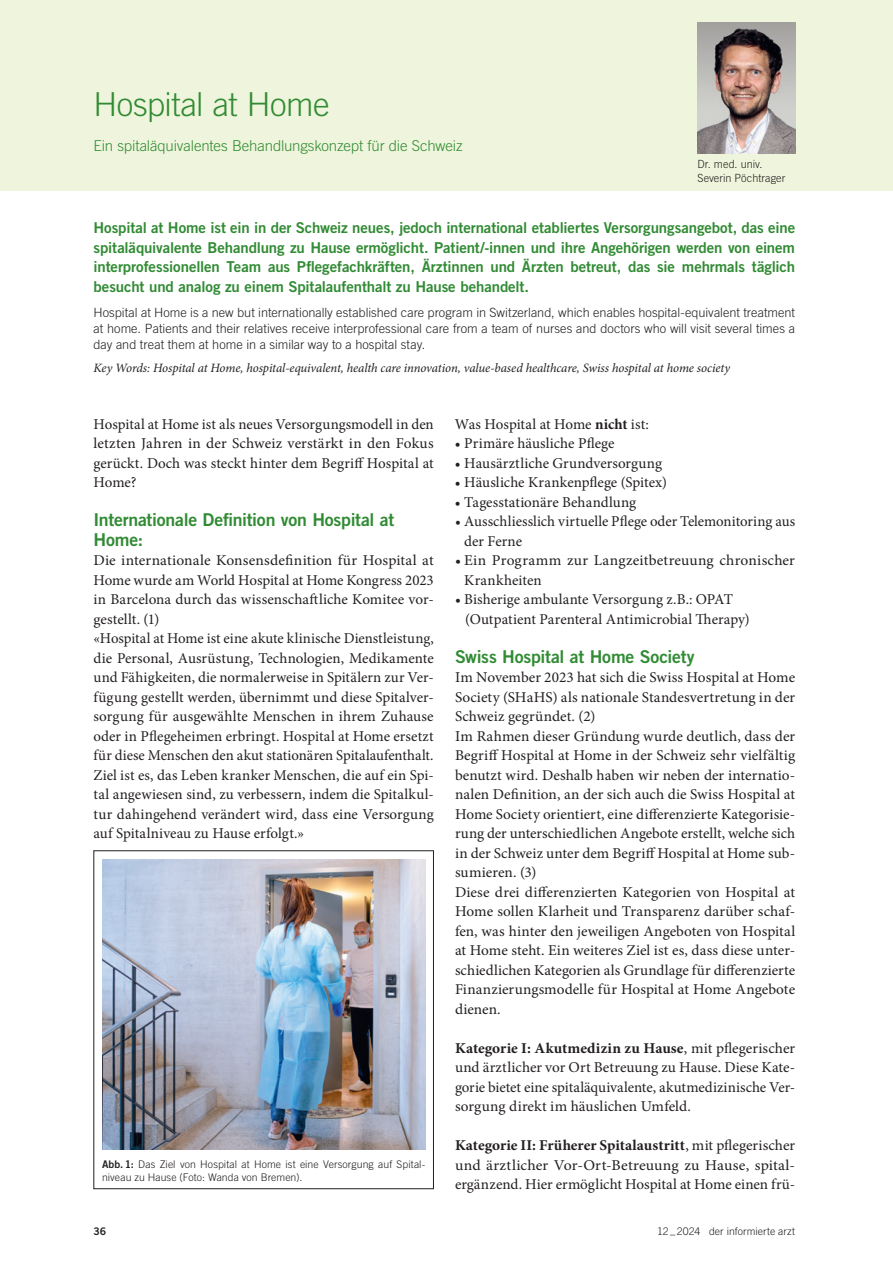
<style>
.page{position:relative;width:893px;height:1263px;background:#fff}
.page>*{position:absolute;margin:0;border:0;box-sizing:border-box;transform-origin:0 0}
.t1{font:300 33px "Trade Gothic LT Std";letter-spacing:-.015em;color:#318b34}
.t2{font:17.7px/19.5px "Trade Gothic LT Std Bd 2";letter-spacing:-.015em;color:#318b34}
.t3{font:15px/19.5px "Minion Pro";color:#231f20}
.t4{font:15px/19.5px "Trade Gothic LT Std Bd 2";letter-spacing:-.01em;color:#318b34;text-align:justify}
.t5{font:300 15px "Trade Gothic LT Std";letter-spacing:-.01em;color:#318b34}
.t6{font:300 12.75px/15.8px "Trade Gothic LT Std";color:#231f20;text-align:justify}
.t7{font:italic 12.75px "Minion Pro";letter-spacing:-.01em;color:#231f20}
.t8{font:300 11.25px/13.5px "Trade Gothic LT Std";letter-spacing:.005em;color:#231f20}
.t9{font:300 10.5px/12px "Trade Gothic LT Std";letter-spacing:.005em;color:#231f20}
.t10{font:10.5px "Trade Gothic LT Std Bd 2";color:#231f20}
.s1{font-family:"Trade Gothic LT Std Bd 2";font-weight:400}
.s2{font-weight:700}
</style>
<div class="page">
<div style="left:0;top:0;width:893px;height:191px;background:#eff5dc"></div>
<img style="left:697px;top:22px;width:98px;height:132px">
<div style="left:94px;top:850px;width:340px;height:339px;border:1px solid #231f20"></div>
<img style="left:102px;top:859px;width:323px;height:291px">
<h1 class="t1" style="left:94px;top:85px;width:237px">Hospital at Home</h1>
<p class="t5" style="left:94px;top:137px;width:371px">Ein spitaläquivalentes Behandlungskonzept für die Schweiz</p>
<p class="t8" style="left:697px;top:158px;width:90px">Dr. med. univ.<br>Severin Pöchtrager</p>
<p class="t4" style="left:94px;top:218px;width:703px">Hospital at Home ist ein in der Schweiz neues, jedoch international etabliertes Versorgungsangebot, das eine spitaläquivalente Behandlung zu Hause ermöglicht. Patient/-innen und ihre Angehörigen werden von einem interprofessionellen Team aus Pflegefachkräften, Ärztinnen und Ärzten betreut, das sie mehrmals täglich besucht und analog zu einem Spitalaufenthalt zu Hause behandelt.</p>
<p class="t6" style="left:94px;top:305px;width:703px">Hospital at Home is a new but internationally established care program in Switzerland, which enables hospital-equivalent treatment at home. Patients and their relatives receive interprofessional care from a team of nurses and doctors who will visit several times a day and treat them at home in a similar way to a hospital stay.</p>
<p class="t7" style="left:94px;top:359px;width:638px">Key Words: Hospital at Home, hospital-equivalent, health care innovation, value-based healthcare, Swiss hospital at home society</p>
<p class="t3" style="left:94px;top:414px;width:342px;text-align:justify">Hospital at Home ist als neues Versorgungsmodell in den letzten Jahren in der Schweiz verstärkt in den Fokus gerückt. Doch was steckt hinter dem Begriff Hospital at Home?</p>
<p class="t2" style="left:94px;top:510px;width:302px">Internationale Definition von Hospital at<br>Home:</p>
<p class="t3" style="left:94px;top:550px;width:342px">Die internationale Konsensdefinition für Hospital at Home wurde am World Hospital at Home Kongress 2023 in Barcelona durch das wissenschaftliche Komitee vor&shy;gestellt. (1)<br>«Hospital at Home ist eine akute klinische Dienstleistung, die Personal, Ausrüstung, Technologien, Medikamente und Fähigkeiten, die normalerweise in Spitälern zur Ver&shy;fügung gestellt werden, übernimmt und diese Spitalver&shy;sorgung für ausgewählte Menschen in ihrem Zuhause oder in Pflegeheimen erbringt. Hospital at Home ersetzt für diese Menschen den akut stationären Spitalaufenthalt.<br>Ziel ist es, das Leben kranker Menschen, die auf ein Spi&shy;tal angewiesen sind, zu verbessern, indem die Spitalkul&shy;tur dahingehend verändert wird, dass eine Versorgung auf Spitalniveau zu Hause erfolgt.»</p>
<p class="t9" style="left:102px;top:1158px;width:324px"><span class="s1">Abb.1:</span> Das Ziel von Hospital at Home ist eine Versorgung auf Spital&shy;niveau zu Hause (Foto: Wanda von Bremen).</p>
<p class="t3" style="left:455px;top:414px;width:195px">Was Hospital at Home <span class="s2">nicht</span> ist:</p>
<p class="t3" style="left:455px;top:433px;width:161px">• Primäre häusliche Pflege</p>
<p class="t3" style="left:455px;top:453px;width:209px">• Hausärztliche Grundversorgung</p>
<p class="t3" style="left:455px;top:472px;width:214px">• Häusliche Krankenpflege (Spitex)</p>
<p class="t3" style="left:455px;top:492px;width:183px">• Tagesstationäre Behandlung</p>
<p class="t3" style="left:464px;top:511px;width:332px;text-indent:-9px">• Ausschliesslich virtuelle Pflege oder Telemonitoring aus der Ferne</p>
<p class="t3" style="left:464px;top:550px;width:332px;text-indent:-9px">• Ein Programm zur Langzeitbetreuung chronischer<br>Krankheiten</p>
<p class="t3" style="left:465px;top:589px;width:286px;text-indent:-10px">• Bisherige ambulante Versorgung z.B.: OPAT (Outpatient Parenteral Antimicrobial Therapy)</p>
<p class="t2" style="left:455px;top:646px;width:241px">Swiss Hospital at Home Society</p>
<p class="t3" style="left:455px;top:667px;width:342px">Im November 2023 hat sich die Swiss Hospital at Home Society (SHaHS) als nationale Standesvertretung in der Schweiz gegründet. (2)<br>Im Rahmen dieser Gründung wurde deutlich, dass der Begriff Hospital at Home in der Schweiz sehr vielfältig benutzt wird. Deshalb haben wir neben der internatio&shy;nalen Definition, an der sich auch die Swiss Hospital at Home Society orientiert, eine differenzierte Kategorisie&shy;rung der unterschiedlichen Angebote erstellt, welche sich in der Schweiz unter dem Begriff Hospital at Home sub&shy;sumieren. (3)<br>Diese drei differenzierten Kategorien von Hospital at Home sollen Klarheit und Transparenz darüber schaf&shy;fen, was hinter den jeweiligen Angeboten von Hospital at Home steht. Ein weiteres Ziel ist es, dass diese unter&shy;schiedlichen Kategorien als Grundlage für differenzierte Finanzierungsmodelle für Hospital at Home Angebote dienen.</p>
<p class="t3" style="left:455px;top:1038px;width:342px;text-align:justify"><span class="s2">Kategorie I: Akutmedizin zu Hause</span>, mit pflegerischer und ärztlicher vor Ort Betreuung zu Hause. Diese Kate&shy;gorie bietet eine spitaläquivalente, akutmedizinische Ver&shy;sorgung direkt im häuslichen Umfeld.</p>
<p class="t3" style="left:455px;top:1135px;width:342px;text-align:justify"><span class="s2">Kategorie II: Früherer Spitalaustritt</span>, mit pflegerischer und ärztlicher Vor-Ort-Betreuung zu Hause, spital&shy;ergänzend. Hier ermöglicht Hospital at Home einen frü-</p>
<p class="t10" style="left:94px;top:1225px;width:14px">36</p>
<p class="t9" style="left:657px;top:1225px;width:140px">12_2024 der informierte arzt</p>
</div>
